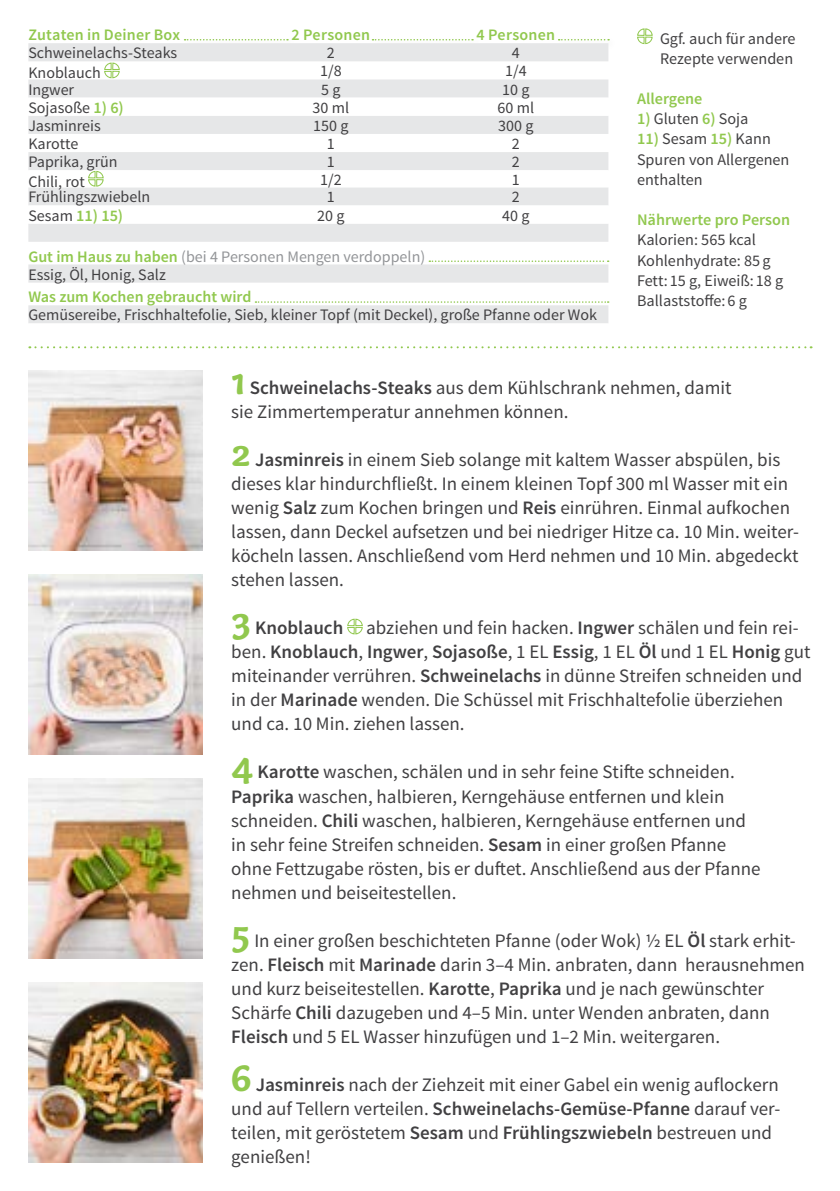
<style>
.page{position:relative;width:840px;height:1191px;background:#fff}
.page>*{position:absolute;margin:0;border:0;box-sizing:border-box;transform-origin:0 0}
.FRONT___BACK_Running{font:19px/24px "Source Sans Pro";color:#414042}
.BACK_Text_next_to_ta{font:16.2px/20.2px "Source Sans Pro";color:#414042}
.BACK_Text_next_to_ta-2{font:600 16.2px "Source Sans Pro";color:#91c84e}
.BACK_Table_Content_L{font:600 16.2px "Source Sans Pro";color:#91c84e}
.BACK_Table_Content_L-2{font:16px "Source Sans Pro";color:#414042}
.BACK_Table_Content_C{font:16px "Source Sans Pro";color:#414042}
.BACK_Table_Content_C-2{font:16px "Source Sans Pro";color:#939598}
.BACK_Table_Header_CE{font:600 16px "Source Sans Pro";letter-spacing:.015em;color:#91c84e}
.BACK_Table_Content_L-3{font:600 16px "Source Sans Pro";color:#91c84e}
.s1{font-weight:600;font-size:16.2px;color:#91c84e}
.s2{font-weight:400;font-size:16px;color:#414042}
.s3{font-weight:600;color:#91c84e}
.s4{font-family:"Capucine Basic";font-weight:700;font-size:40px;color:#91c84e}
.s5{font-weight:600}
</style>
<div class="page">
<div style="left:556px;top:38px;width:60px;height:12px;background:#000;opacity:.2"></div>
<svg style="left:558px;top:39px;width:50px;height:1px"></svg>
<div style="left:182px;top:38px;width:114px;height:12px;background:#000;opacity:.2"></div>
<svg style="left:184px;top:39px;width:104px;height:1px"></svg>
<div style="left:370px;top:38px;width:110px;height:12px;background:#000;opacity:.2"></div>
<svg style="left:372px;top:39px;width:101px;height:1px"></svg>
<img style="left:28px;top:982px;width:175px;height:180px">
<img style="left:28px;top:778px;width:175px;height:180px">
<img style="left:28px;top:370px;width:175px;height:180px">
<img style="left:28px;top:574px;width:175px;height:180px">
<svg style="left:29px;top:346px;width:782px;height:2px"></svg>
<svg style="left:637px;top:28px;width:16px;height:17px"></svg>
<svg style="left:347px;top:618px;width:16px;height:17px"></svg>
<svg style="left:28px;top:43px;width:580px;height:55px;fill:#e6e7e8"></svg>
<svg style="left:28px;top:116px;width:580px;height:207px;fill:#ebebec"></svg>
<svg style="left:103px;top:62px;width:17px;height:17px"></svg>
<svg style="left:87px;top:170px;width:17px;height:17px"></svg>
<svg style="left:429px;top:260px;width:179px;height:2px"></svg>
<svg style="left:255px;top:301px;width:353px;height:2px"></svg>
<div style="left:740px;top:341px;width:64px;height:44px;background:#fff"></div>
<p class="BACK_Table_Header_CE" style="left:28px;top:25px;width:153px">Zutaten in Deiner Box</p>
<p class="BACK_Table_Header_CE" style="left:291px;top:25px;width:80px">2 Personen</p>
<p class="BACK_Table_Header_CE" style="left:476px;top:25px;width:80px">4 Personen</p>
<p class="BACK_Table_Content_L-2" style="left:28px;top:43px;width:150px">Schweinelachs-Steaks</p>
<p class="BACK_Table_Content_C" style="left:327px;top:43px;width:9px">2</p>
<p class="BACK_Table_Content_C" style="left:511px;top:43px;width:9px">4</p>
<p class="BACK_Table_Content_L-2" style="left:28px;top:63px;width:74px">Knoblauch</p>
<p class="BACK_Table_Content_C" style="left:320px;top:61px;width:23px">1/8</p>
<p class="BACK_Table_Content_C" style="left:505px;top:61px;width:23px">1/4</p>
<p class="BACK_Table_Content_L-2" style="left:28px;top:79px;width:47px">Ingwer</p>
<p class="BACK_Table_Content_C" style="left:321px;top:79px;width:21px">5 g</p>
<p class="BACK_Table_Content_C" style="left:502px;top:79px;width:29px">10 g</p>
<p class="BACK_Table_Content_L-2" style="left:28px;top:98px;width:97px">Sojasoße <span class="s1">1) 6)</span></p>
<p class="BACK_Table_Content_C" style="left:312px;top:97px;width:38px">30 ml</p>
<p class="BACK_Table_Content_C" style="left:497px;top:97px;width:38px">60 ml</p>
<p class="BACK_Table_Content_L-2" style="left:28px;top:116px;width:74px">Jasminreis</p>
<p class="BACK_Table_Content_C" style="left:313px;top:116px;width:37px">150 g</p>
<p class="BACK_Table_Content_C" style="left:498px;top:116px;width:37px">300 g</p>
<p class="BACK_Table_Content_L-2" style="left:28px;top:134px;width:52px">Karotte</p>
<p class="BACK_Table_Content_C" style="left:327px;top:134px;width:9px">1</p>
<p class="BACK_Table_Content_C" style="left:511px;top:134px;width:9px">2</p>
<p class="BACK_Table_Content_L-2" style="left:28px;top:152px;width:91px">Paprika, grün</p>
<p class="BACK_Table_Content_C" style="left:327px;top:152px;width:9px">1</p>
<p class="BACK_Table_Content_C" style="left:511px;top:152px;width:9px">2</p>
<p class="BACK_Table_Content_L-2" style="left:28px;top:171px;width:58px">Chili, rot</p>
<p class="BACK_Table_Content_C" style="left:320px;top:169px;width:23px">1/2</p>
<p class="BACK_Table_Content_C" style="left:511px;top:169px;width:9px">1</p>
<p class="BACK_Table_Content_L-2" style="left:28px;top:187px;width:123px">Frühlingszwiebeln</p>
<p class="BACK_Table_Content_C" style="left:327px;top:187px;width:9px">1</p>
<p class="BACK_Table_Content_C" style="left:511px;top:187px;width:9px">2</p>
<p class="BACK_Table_Content_L" style="left:28px;top:205px;width:96px"><span class="s2">Sesam</span> 11) 15)</p>
<p class="BACK_Table_Content_C" style="left:317px;top:205px;width:29px">20 g</p>
<p class="BACK_Table_Content_C" style="left:502px;top:205px;width:29px">40 g</p>
<p class="BACK_Table_Content_C-2" style="left:28px;top:246px;width:398px"><span class="s3">Gut im Haus zu haben</span> (bei 4 Personen Mengen verdoppeln)</p>
<p class="BACK_Table_Content_C" style="left:28px;top:264px;width:139px">Essig, Öl, Honig, Salz</p>
<p class="BACK_Table_Content_L-3" style="left:28px;top:287px;width:224px">Was zum Kochen gebraucht wird</p>
<p class="BACK_Table_Content_L-2" style="left:28px;top:305px;width:569px">Gemüsereibe, Frischhaltefolie, Sieb, kleiner Topf (mit Deckel), große Pfanne oder Wok</p>
<p class="BACK_Text_next_to_ta" style="left:659px;top:29px;width:137px">Ggf. auch für andere<br>Rezepte verwenden</p>
<p class="BACK_Text_next_to_ta-2" style="left:636px;top:88px;width:67px">Allergene</p>
<p class="BACK_Text_next_to_ta" style="left:636px;top:109px;width:113px"><span class="s3">1)</span> Gluten <span class="s3">6)</span> Soja</p>
<p class="BACK_Text_next_to_ta" style="left:636px;top:129px;width:154px"><span class="s3">11)</span> Sesam <span class="s3">15)</span> Kann<br>Spuren von Allergenen enthalten</p>
<p class="BACK_Text_next_to_ta-2" style="left:636px;top:210px;width:154px">Nährwerte pro Person</p>
<p class="BACK_Text_next_to_ta" style="left:636px;top:230px;width:120px">Kalorien: 565 kcal</p>
<p class="BACK_Text_next_to_ta" style="left:636px;top:250px;width:148px">Kohlenhydrate: 85g<br>Fett: 15 g, Eiweiß: 18 g</p>
<p class="BACK_Text_next_to_ta" style="left:636px;top:291px;width:111px">Ballaststoffe: 6 g</p>
<p class="FRONT___BACK_Running" style="left:231px;top:376px;width:501px"><span class="s4">1</span> <span class="s5">Schweinelachs-Steaks</span> aus dem Kühlschrank nehmen, damit sie Zimmertemperatur annehmen können.</p>
<p class="FRONT___BACK_Running" style="left:231px;top:448px;width:569px"><span class="s4">2</span> <span class="s5">Jasminreis</span> in einem Sieb solange mit kaltem Wasser abspülen, bis dieses klar hindurchfließt. In einem kleinen Topf 300 ml Wasser mit ein wenig <span class="s5">Salz</span> zum Kochen bringen und <span class="s5">Reis</span> einrühren. Einmal aufkochen lassen, dann Deckel aufsetzen und bei niedriger Hitze ca. 10 Min. weiter&shy;köcheln lassen. Anschließend vom Herd nehmen und 10 Min. abgedeckt stehen lassen.</p>
<p class="FRONT___BACK_Running" style="left:231px;top:616px;width:580px"><span class="s4">3</span> <span class="s5">Knoblauch</span> abziehen und fein hacken. <span class="s5">Ingwer</span> schälen und fein rei&shy;ben. <span class="s5">Knoblauch</span>, <span class="s5">Ingwer</span>, <span class="s5">Sojasoße</span>, 1 EL <span class="s5">Essig</span>, 1 EL <span class="s5">Öl</span> und 1 EL <span class="s5">Honig</span> gut miteinander verrühren. <span class="s5">Schweinelachs</span> in dünne Streifen schneiden und in der <span class="s5">Marinade</span> wenden. Die Schüssel mit Frischhaltefolie überziehen und ca. 10 Min. ziehen lassen.</p>
<p class="FRONT___BACK_Running" style="left:231px;top:760px;width:530px"><span class="s4">4</span> <span class="s5">Karotte</span> waschen, schälen und in sehr feine Stifte schneiden.<br><span class="s5">Paprika</span> waschen, halbieren, Kerngehäuse entfernen und klein schneiden. <span class="s5">Chili</span> waschen, halbieren, Kerngehäuse entfernen und in sehr feine Streifen schneiden. <span class="s5">Sesam</span> in einer großen Pfanne ohne Fettzugabe rösten, bis er duftet. Anschließend aus der Pfanne nehmen und beiseitestellen.</p>
<p class="FRONT___BACK_Running" style="left:231px;top:928px;width:575px"><span class="s4">5</span> In einer großen beschichteten Pfanne (oder Wok) ½ EL <span class="s5">Öl</span> stark erhit&shy;zen. <span class="s5">Fleisch</span> mit <span class="s5">Marinade</span> darin 3–4 Min. anbraten, dann herausnehmen und kurz beiseitestellen. <span class="s5">Karotte</span>, <span class="s5">Paprika</span> und je nach gewünschter Schärfe <span class="s5">Chili</span> dazugeben und 4–5 Min. unter Wenden anbraten, dann <span class="s5">Fleisch</span> und 5 EL Wasser hinzufügen und 1–2 Min. weitergaren.</p>
<p class="FRONT___BACK_Running" style="left:231px;top:1072px;width:550px"><span class="s4">6</span> <span class="s5">Jasminreis</span> nach der Ziehzeit mit einer Gabel ein wenig auflockern und auf Tellern verteilen. <span class="s5">Schweinelachs-Gemüse-Pfanne</span> darauf ver&shy;teilen, mit geröstetem <span class="s5">Sesam</span> und <span class="s5">Frühlingszwiebeln</span> bestreuen und genießen!</p>
</div>
